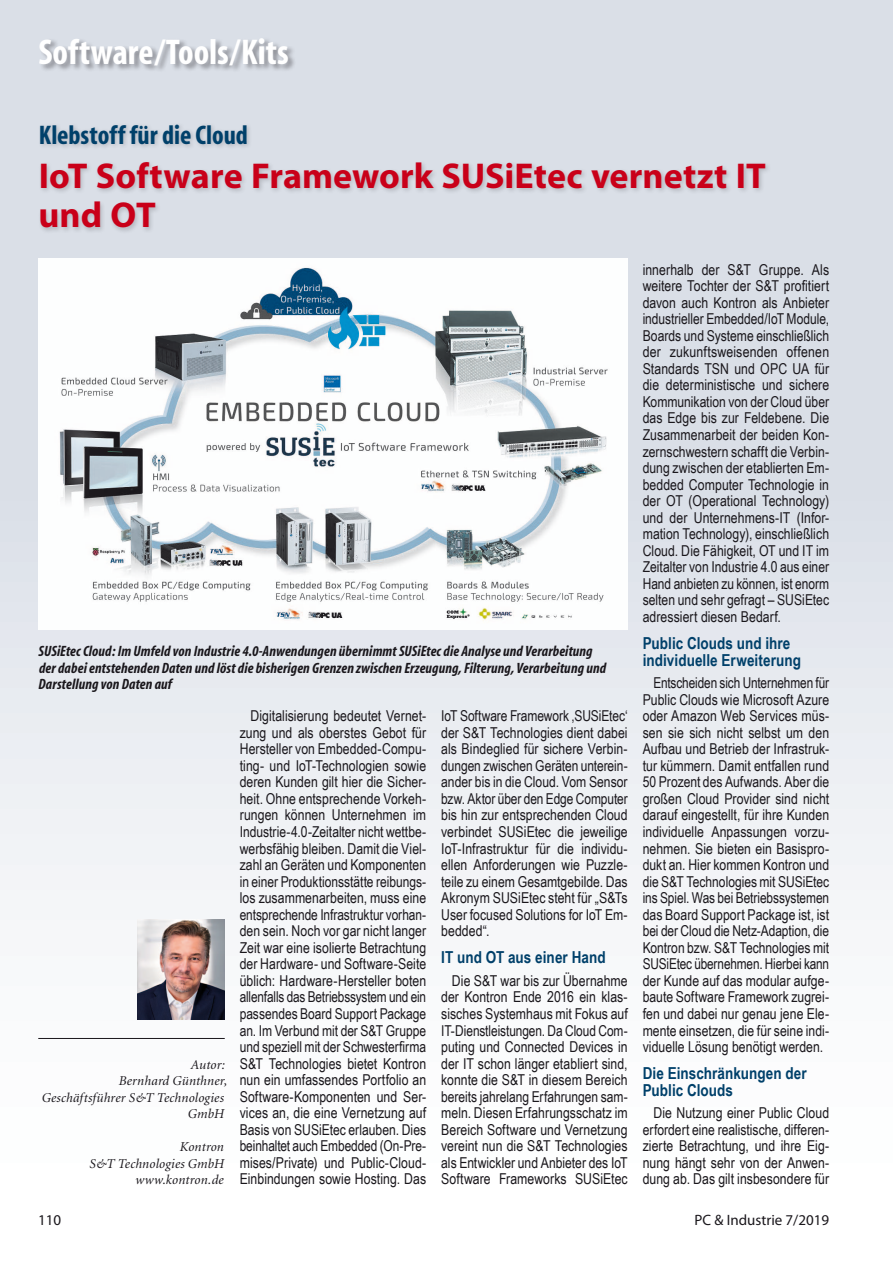
<style>
.page{position:relative;width:893px;height:1263px;background:#fff}
.page>*{position:absolute;margin:0;border:0;box-sizing:border-box;transform-origin:0 0}
.t1{font:700 36px/39.6px "Myriad Pro";color:#c90019}
.t2{font:700 condensed 36px "Myriad";color:#fff}
.t3{font:700 condensed 27px "Myriad";color:#00406a}
.t4{font:700 16.5px/16.5px "Arial Narrow";letter-spacing:.005em;color:#00406a}
.t5{font:15px/16.5px "Arial Narrow";color:#1a171c;text-align:justify}
.t6{font:15px/16.5px "Arial Narrow";color:#1a171c;text-align:justify;scale:.96 1}
.t7{font:italic 700 condensed 15px/16.5px "Myriad";letter-spacing:.005em;color:#1a171c}
.t8{font:15px "Myriad Pro";color:#1a171c}
.t9{font:italic 13.5px/16.5px "Minion";letter-spacing:.01em;color:#1a171c;text-align:right}
</style>
<div class="page">
<div style="left:0;top:0;width:893px;height:1263px;background:linear-gradient(to bottom,#d0d7e1,#fff)"></div>
<hr style="left:38px;top:1038px;width:187px;height:1px;background:#1a171c">
<div style="left:38px;top:122px;width:734px;height:112px;background:#1a171c;opacity:.2"></div>
<img style="left:137px;top:920px;width:88px;height:99px">
<img style="left:38px;top:258px;width:590px;height:371px">
<div style="left:39px;top:37px;width:257px;height:36px;background:#1a171c;opacity:.4"></div>
<h1 class="t2" style="left:38px;top:34px;width:252px">Software/Tools/Kits</h1>
<h2 class="t3" style="left:39px;top:121px;width:211px">Klebstoff für die Cloud</h2>
<h1 class="t1" style="left:38px;top:155px;width:729px">IoT Software Framework SUSiEtec vernetzt IT und OT</h1>
<p class="t7" style="left:39px;top:643px;width:569px">SUSiEtec Cloud: Im Umfeld von Industrie 4.0-Anwendungen übernimmt SUSiEtec die Analyse und Verarbeitung der dabei entstehenden Daten und löst die bisherigen Grenzen zwischen Erzeugung, Filterung, Verarbeitung und<br>Darstellung von Daten auf</p>
<p class="t9" style="left:42px;top:1056px;width:187px">Autor:<br>Bernhard Günthner,<br>Geschäftsführer S&amp;T Technologies<br>GmbH</p>
<p class="t9" style="left:90px;top:1139px;width:136px">Kontron<br>S&amp;T Technologies GmbH www.kontron.de</p>
<p class="t5" style="left:240px;top:707px;width:188px;text-indent:11px">Digitalisierung bedeutet Vernet&shy;zung und als oberstes Gebot für Hersteller von Embedded-Compu&shy;ting- und IoT-Technologien sowie deren Kunden gilt hier die Sicher&shy;heit. Ohne entsprechende Vorkeh&shy;rungen können Unternehmen im Industrie-4.0-Zeitalter nicht wettbe&shy;werbsfähig bleiben. Damit die Viel&shy;zahl an Geräten und Komponenten in einer Produktionsstätte reibungs&shy;los zusammenarbeiten, muss eine entsprechende Infrastruktur vorhan&shy;den sein. Noch vor gar nicht langer Zeit war eine isolierte Betrachtung der Hardware- und Software-Seite üblich: Hardware-Hersteller boten allenfalls das Betriebssystem und ein passendes Board Support Package an. Im Verbund mit der S&amp;T Gruppe und speziell mit der Schwesterfirma S&amp;T Technologies bietet Kontron nun ein umfassendes Portfolio an Software-Komponenten und Ser&shy;vices an, die eine Vernetzung auf Basis von SUSiEtec erlauben. Dies beinhaltet auch Embedded (On-Pre&shy;mises/Private) und Public-Cloud-Einbindungen sowie Hosting. Das</p>
<p class="t5" style="left:441px;top:707px;width:188px">IoT Software Framework ‚SUSiEtec‘ der S&amp;T Technologies dient dabei als Bindeglied für sichere Verbin&shy;dungen zwischen Geräten unterein&shy;ander bis in die Cloud. Vom Sensor bzw. Aktor über den Edge Computer bis hin zur entsprechenden Cloud verbindet SUSiEtec die jeweilige IoT-Infrastruktur für die individu&shy;ellen Anforderungen wie Puzzle&shy;teile zu einem Gesamtgebilde. Das Akronym SUSiEtec steht für „S&amp;Ts User focused Solutions for IoT Em&shy;bedded“.</p>
<p class="t4" style="left:441px;top:948px;width:166px">IT und OT aus einer Hand</p>
<p class="t5" style="left:441px;top:972px;width:188px;text-indent:11px">Die S&amp;T war bis zur Übernahme der Kontron Ende 2016 ein klas&shy;sisches Systemhaus mit Fokus auf IT-Dienstleistungen. Da Cloud Com&shy;puting und Connected Devices in der IT schon länger etabliert sind, konnte die S&amp;T in diesem Bereich bereits jahrelang Erfahrungen sam&shy;meln. Diesen Erfahrungsschatz im Bereich Software und Vernetzung vereint nun die S&amp;T Technologies als Entwickler und Anbieter des IoT Software Frameworks SUSiEtec</p>
<p class="t5" style="left:643px;top:260px;width:188px">innerhalb der S&amp;T Gruppe. Als weitere Tochter der S&amp;T profitiert davon auch Kontron als Anbieter industrieller Embedded/IoT Module, Boards und Systeme einschließlich der zukunftsweisenden offenen Standards TSN und OPC UA für die deterministische und sichere Kommunikation von der Cloud über das Edge bis zur Feldebene. Die Zusammenarbeit der beiden Kon&shy;zernschwestern schafft die Verbin&shy;dung zwischen der etablierten Em&shy;bedded Computer Technologie in der OT (Operational Technology) und der Unternehmens-IT (Infor&shy;mation Technology), einschließlich Cloud. Die Fähigkeit, OT und IT im Zeitalter von Industrie 4.0 aus einer Hand anbieten zu können, ist enorm selten und sehr gefragt – SUSiEtec adressiert diesen Bedarf.</p>
<p class="t4" style="left:643px;top:634px;width:160px">Public Clouds und ihre individuelle Erweiterung</p>
<p class="t6" style="left:643px;top:674px;width:196px;text-indent:11px">Entscheiden sich Unternehmen für Public Clouds wie Microsoft Azure oder Amazon Web Services müs&shy;sen sie sich nicht selbst um den Aufbau und Betrieb der Infrastruk&shy;tur kümmern. Damit entfallen rund 50 Prozent des Aufwands. Aber die großen Cloud Provider sind nicht darauf eingestellt, für ihre Kunden individuelle Anpassungen vorzu&shy;nehmen. Sie bieten ein Basispro&shy;dukt an. Hier kommen Kontron und die S&amp;T Technologies mit SUSiEtec ins Spiel. Was bei Betriebssystemen das Board Support Package ist, ist bei der Cloud die Netz-Adaption, die Kontron bzw. S&amp;T Technologies mit SUSiEtec übernehmen. Hierbei kann der Kunde auf das modular aufge&shy;baute Software Framework zugrei&shy;fen und dabei nur genau jene Ele&shy;mente einsetzen, die für seine indi&shy;viduelle Lösung benötigt werden.</p>
<p class="t4" style="left:643px;top:1064px;width:166px">Die Einschränkungen der<br>Public Clouds</p>
<p class="t5" style="left:643px;top:1104px;width:188px;text-indent:11px">Die Nutzung einer Public Cloud erfordert eine realistische, differen&shy;zierte Betrachtung, und ihre Eig&shy;nung hängt sehr von der Anwen&shy;dung ab. Das gilt insbesondere für</p>
<p class="t8" style="left:38px;top:1210px;width:25px">110</p>
<p class="t8" style="left:695px;top:1210px;width:136px">PC &amp; Industrie 7/2019</p>
</div>
